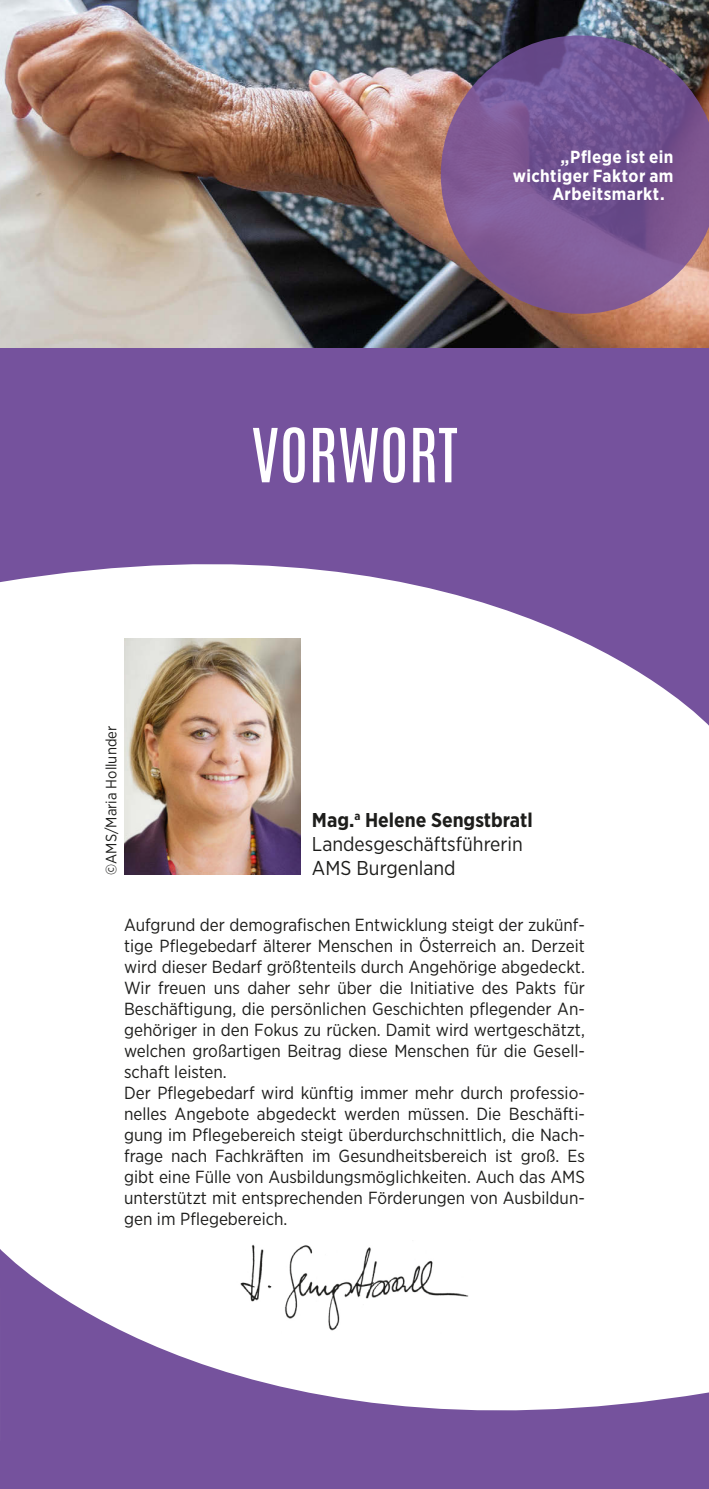
<style>
.page{position:relative;width:709px;height:1489px;background:#fff}
.page>*{position:absolute;margin:0;border:0;box-sizing:border-box;transform-origin:0 0}
.t1{font:63.25px "Antonio";color:#fff}
.t2{font:20px/24px "Gotham Narrow";color:#1d1d1b}
.t3{font:700 20px "Gotham Narrow";color:#1d1d1b}
.t4{font:17.5px/21px "Gotham Narrow";color:#1d1d1b}
.t5{font:700 17.5px "Gotham Narrow";letter-spacing:.025em;color:#fff}
.t6{font:15px "Gotham Narrow";color:#1d1d1b}
</style>
<div class="page">
<div style="left:0;top:342px;width:709px;height:197px;background:#75529d"></div>
<svg style="left:0;top:539px;width:709px;height:186px"></svg>
<img style="left:124px;top:639px;width:176px;height:235px">
<img style="left:0;top:0;width:709px;height:347px">
<svg style="left:441px;top:35px;width:268px;height:279px;background:#785989"></svg>
<div style="left:0;top:1441px;width:709px;height:47px;background:#75529d"></div>
<svg style="left:0;top:1249px;width:709px;height:192px"></svg>
<img style="left:237px;top:1244px;width:235px;height:90px">
<p class="t5" style="left:560px;top:145px;width:114px">„Pfege ist ein</p>
<p class="t5" style="left:513px;top:164px;width:162px">wichtiger Faktor am</p>
<p class="t5" style="left:552px;top:183px;width:114px">Arbeitsmarkt.</p>
<p class="t1" style="left:251px;top:408px;width:208px">VORWORT</p>
<p class="t6" style="left:102px;top:874px;width:150px;rotate:-90deg">©AMS/Maria Hollunder</p>
<h6 class="t3" style="left:312px;top:807px;width:222px">Mag.<sup>a</sup> Helene Sengstbratl</h6>
<p class="t2" style="left:312px;top:831px;width:212px">Landesgeschäftsführerin<br>AMS Burgenland</p>
<p class="t4" style="left:124px;top:913px;width:462px">Aufgrund der demografschen Entwicklung steigt der zukünf&shy;tige Pfegebedarf älterer Menschen in Österreich an. Derzeit wird dieser Bedarf größtenteils durch Angehörige abgedeckt.<br>Wir freuen uns daher sehr über die Initiative des Pakts für Beschäftigung, die persönlichen Geschichten pfegender An&shy;gehöriger in den Fokus zu rücken. Damit wird wertgeschätzt, welchen großartigen Beitrag diese Menschen für die Gesell&shy;schaft leisten.<br>Der Pfegebedarf wird künftig immer mehr durch professio&shy;nelles Angebote abgedeckt werden müssen. Die Beschäfti&shy;gung im Pfegebereich steigt überdurchschnittlich, die Nach&shy;frage nach Fachkräften im Gesundheitsbereich ist groß. Es gibt eine Fülle von Ausbildungsmöglichkeiten. Auch das AMS unterstützt mit entsprechenden Förderungen von Ausbildun&shy;gen im Pfegebereich.</p>
</div>
